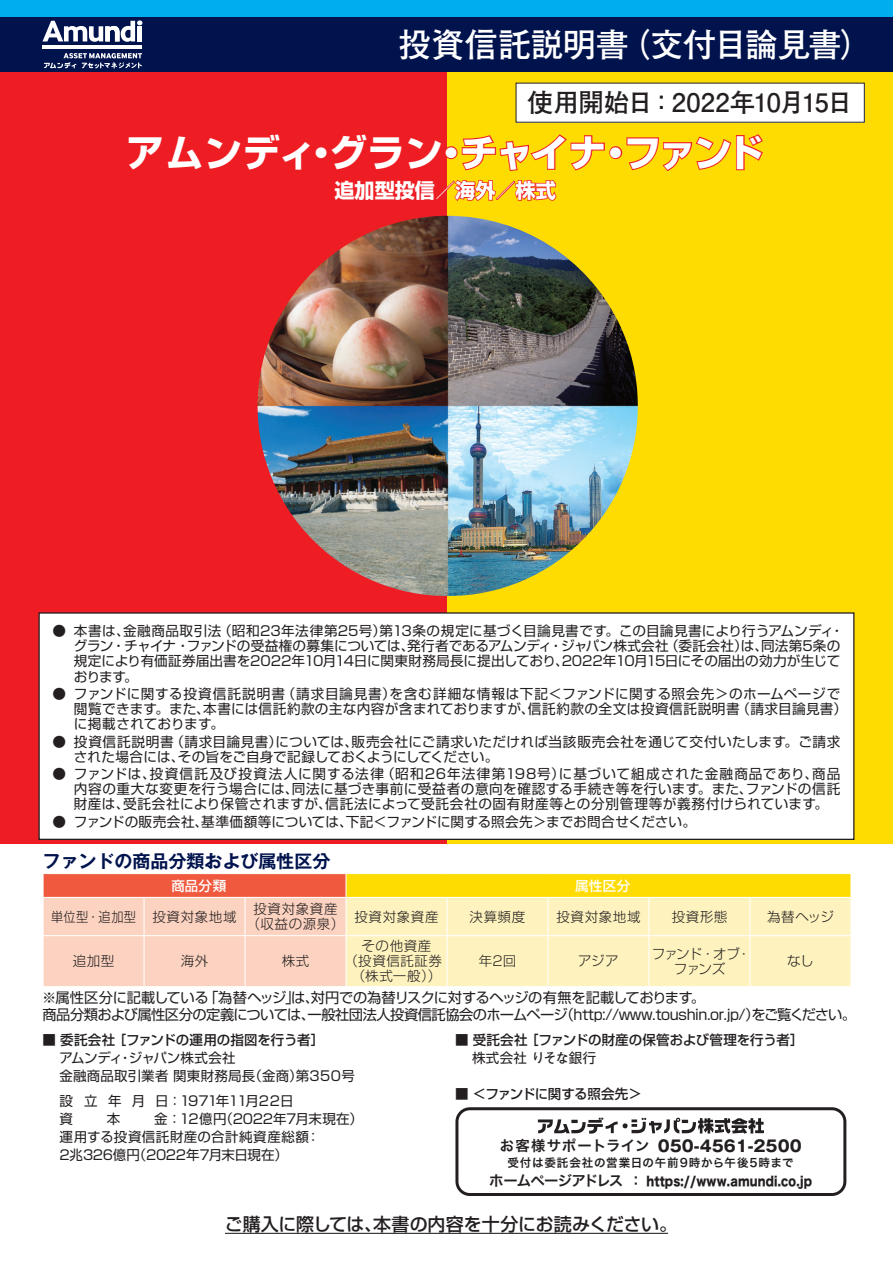
<style>
.page{position:relative;width:893px;height:1263px;background:#fff}
.page>*{position:absolute;margin:0;border:0;box-sizing:border-box;transform-origin:0 0}
.t1{font:700 37.5px "Shin Go Pro";letter-spacing:-.025em;color:#fff}
.t2{font:700 33px "Futo Go B101 Pro";letter-spacing:-.01em;color:#fff}
.t3{font:700 25.5px "Futo Go B101 Pro";letter-spacing:-.035em;color:#231f20}
.t4{font:700 20.1px "Shin Go Pro";color:#fff}
.t5{font:500 18px "Shin Go Pro";letter-spacing:-.01em;color:#231f20}
.t6{font:700 18px "Gothic MB101 Pro De";color:#00134d}
.t7{font:700 15.9px "Gothic MB101 Pro";color:#231f20}
.t8{font:14.25px/16.5px "Shin Go Pro";letter-spacing:-.035em;color:#231f20}
.t9{font:13.65px/15.1px "Shin Go Pro";letter-spacing:.02em;color:#231f20}
.t10{font:13.65px/15.1px "Shin Go Pro";color:#231f20}
.t11{font:13.5px/18.1px "Shin Go Pro";letter-spacing:-.005em;color:#231f20}
.t12{font:300 13.5px/15px "Shin Go Pro";letter-spacing:.05em;color:#231f20;text-align:center}
.t13{font:500 13.5px/18.1px "Shin Go Pro";letter-spacing:-.005em;color:#231f20}
.t14{font:13.5px/18.1px "Shin Go Pro";letter-spacing:-.245em;color:#231f20}
.t15{font:500 13.5px "Shin Go Pro";letter-spacing:-.03em;color:#231f20}
.t16{font:300 13.5px "Shin Go Pro";letter-spacing:.05em;color:#231f20;scale:.9 1}
.t17{font:300 13.5px/15px "Shin Go Pro";letter-spacing:-.045em;color:#231f20;text-align:center}
.t18{font:500 13.5px "Shin Go Pro";letter-spacing:.02em;color:#fff}
.t19{font:12.9px "Hira Kaku Std W8";letter-spacing:.015em;color:#231f20;scale:.83 1}
.t20{font:11.55px "Hira Kaku Std W6";letter-spacing:.065em;color:#231f20}
.s1{font-weight:400}
.s2{font-family:"Futo Go B101 Pro";font-weight:700}
.s3{font-family:"Hira Kaku Std W6";font-weight:400;font-size:14.4px}
.s4{font-family:"Hira Kaku Std W6";font-size:14.4px}
</style>
<div class="page">
<div style="left:0;top:0;width:448px;height:844px;background:#ee1d23"></div>
<div style="left:447px;top:0;width:446px;height:844px;background:#ffdc01"></div>
<svg style="left:441px;top:115px;width:323px;height:101px"></svg>
<img style="left:258px;top:216px;width:380px;height:380px">
<div style="left:0;top:11px;width:893px;height:61px;background:#00134d"></div>
<div style="left:0;top:0;width:893px;height:17px;background:#00aeef"></div>
<div style="left:39px;top:613px;width:815px;height:226px;background:#fff"></div>
<div style="left:38px;top:612px;width:816px;height:228px;border:1px solid #231f20"></div>
<hr style="left:225px;top:1233px;width:443px;height:1px;background:#231f20">
<div style="left:346px;top:873px;width:505px;height:24px;background:#ffdc01"></div>
<div style="left:347px;top:898px;width:503px;height:88px;background:#fef3be"></div>
<hr style="left:346px;top:873px;width:101px;height:1px;background:#fff">
<hr style="left:447px;top:873px;width:101px;height:1px;background:#fff">
<hr style="left:548px;top:873px;width:101px;height:1px;background:#fff">
<hr style="left:649px;top:873px;width:101px;height:1px;background:#fff">
<hr style="left:750px;top:873px;width:101px;height:1px;background:#fff">
<svg style="left:43px;top:874px;width:302px;height:112px;background:#f9b8a5"></svg>
<hr style="left:345px;top:874px;width:2px;height:23px;background:#fff">
<svg style="left:850px;top:874px;width:1px;height:23px"></svg>
<hr style="left:43px;top:897px;width:101px;height:1px;background:#fff">
<hr style="left:43px;top:898px;width:1px;height:37px;background:#fff">
<hr style="left:144px;top:897px;width:101px;height:1px;background:#fff">
<hr style="left:144px;top:898px;width:1px;height:37px;background:#fff">
<hr style="left:245px;top:897px;width:101px;height:1px;background:#fff">
<hr style="left:244px;top:898px;width:2px;height:37px;background:#fff">
<hr style="left:446px;top:898px;width:2px;height:37px;background:#fff">
<hr style="left:547px;top:898px;width:2px;height:37px;background:#fff">
<hr style="left:648px;top:898px;width:1px;height:37px;background:#fff">
<hr style="left:749px;top:898px;width:1px;height:37px;background:#fff">
<hr style="left:43px;top:935px;width:101px;height:1px;background:#fff">
<hr style="left:43px;top:936px;width:1px;height:50px;background:#fff">
<hr style="left:144px;top:935px;width:101px;height:1px;background:#fff">
<hr style="left:144px;top:936px;width:1px;height:50px;background:#fff">
<hr style="left:245px;top:935px;width:101px;height:1px;background:#fff">
<hr style="left:244px;top:936px;width:2px;height:50px;background:#fff">
<hr style="left:346px;top:935px;width:101px;height:1px;background:#fff">
<hr style="left:447px;top:935px;width:101px;height:1px;background:#fff">
<hr style="left:446px;top:936px;width:2px;height:50px;background:#fff">
<hr style="left:548px;top:935px;width:101px;height:1px;background:#fff">
<hr style="left:547px;top:936px;width:2px;height:50px;background:#fff">
<hr style="left:649px;top:935px;width:101px;height:1px;background:#fff">
<hr style="left:648px;top:936px;width:1px;height:50px;background:#fff">
<hr style="left:750px;top:935px;width:101px;height:1px;background:#fff">
<hr style="left:749px;top:936px;width:1px;height:50px;background:#fff">
<hr style="left:43px;top:45px;width:99px;height:4px;background:#fff">
<svg style="left:43px;top:20px;width:99px;height:22px"></svg>
<div style="left:137px;top:26px;width:5px;height:15px;background:#fff"></div>
<svg style="left:44px;top:53px;width:98px;height:15px"></svg>
<div style="left:516px;top:83px;width:348px;height:39px;background:#fff"></div>
<svg style="left:455px;top:1107px;width:392px;height:89px"></svg>
<h2 class="t2" style="left:398px;top:18px;width:477px">投資信託説明書（交付目論見書）</h2>
<h3 class="t3" style="left:528px;top:82px;width:327px">使用開始日：2022年10月15日</h3>
<h1 class="t1" style="left:126px;top:123px;width:638px">アムンディ・グラン・チャイナ・ファンド</h1>
<h3 class="t4" style="left:334px;top:174px;width:223px">追加型投信／海外／株式</h3>
<p class="t10" style="left:74px;top:622px;width:771px;text-indent:-21px">● 本書は、金融商品取引法（昭和23年法律第25号）第13条の規定に基づく目論見書です。この目論見書により行うアムンディ・グラン・チャイナ・ファンドの受益権の募集については、発行者であるアムンディ・ジャパン株式会社（委託会社）は、同法第5条の規定により有価証券届出書を2022年10月14日に関東財務局長に提出しており、2022年10月15日にその届出の効力が生じております。</p>
<p class="t9" style="left:74px;top:684px;width:775px;text-indent:-21px">● ファンドに関する投資信託説明書（請求目論見書）を含む詳細な情報は下記＜ファンドに関する照会先＞のホームページで閲覧できます。また、本書には信託約款の主な内容が含まれておりますが、信託約款の全文は投資信託説明書（請求目論見書）に掲載されております。</p>
<p class="t9" style="left:74px;top:732px;width:768px;text-indent:-21px">● 投資信託説明書（請求目論見書）については、販売会社にご請求いただければ当該販売会社を通じて交付いたします。ご請求された場合には、その旨をご自身で記録しておくようにしてください。</p>
<p class="t9" style="left:74px;top:764px;width:768px;text-align:justify;text-indent:-21px">● ファンドは、投資信託及び投資法人に関する法律（昭和26年法律第198号）に基づいて組成された金融商品であり、商品内容の重大な変更を行う場合には、同法に基づき事前に受益者の意向を確認する手続き等を行います。また、ファンドの信託財産は、受託会社により保管されますが、信託法によって受託会社の固有財産等との分別管理等が義務付けられています。</p>
<p class="t10" style="left:53px;top:812px;width:645px">● ファンドの販売会社、基準価額等については、下記＜ファンドに関する照会先＞までお問合せください。</p>
<h3 class="t6" style="left:43px;top:846px;width:290px">ファンドの商品分類および属性区分</h3>
<p class="t18" style="left:171px;top:874px;width:56px">商品分類</p>
<p class="t18" style="left:575px;top:874px;width:56px">属性区分</p>
<p class="t16" style="left:51px;top:905px;width:208px">単位型・追加型 投資対象地域</p>
<p class="t12" style="left:247px;top:900px;width:99px">投資対象資産（収益の源泉）</p>
<p class="t12" style="left:354px;top:907px;width:86px">投資対象資産</p>
<p class="t12" style="left:470px;top:907px;width:57px">決算頻度</p>
<p class="t12" style="left:556px;top:907px;width:86px">投資対象地域</p>
<p class="t12" style="left:672px;top:907px;width:57px">投資形態</p>
<p class="t12" style="left:767px;top:907px;width:68px">為替ヘッジ</p>
<p class="t12" style="left:73px;top:952px;width:43px">追加型</p>
<p class="t12" style="left:181px;top:952px;width:29px">海外</p>
<p class="t12" style="left:282px;top:952px;width:29px">株式</p>
<p class="t12" style="left:344px;top:937px;width:99px">その他資産<br>（投資信託証券（株式一般））</p>
<p class="t12" style="left:479px;top:952px;width:39px">年2回</p>
<p class="t12" style="left:578px;top:952px;width:42px">アジア</p>
<p class="t17" style="left:652px;top:944px;width:101px">ファンド・オブ・ファンズ</p>
<p class="t12" style="left:787px;top:952px;width:28px">なし</p>
<p class="t8" style="left:42px;top:988px;width:816px">※属性区分に記載している「為替ヘッジ」は、対円での為替リスクに対するヘッジの有無を記載しております。<br>商品分類および属性区分の定義については、一般社団法人投資信託協会のホームページ（http://www.toushin.or.jp/）をご覧ください。</p>
<p class="t13" style="left:43px;top:1029px;width:283px">■ 委託会社 ［ファンドの運用の指図を行う者］</p>
<p class="t11" style="left:60px;top:1047px;width:297px">アムンディ・ジャパン株式会社<br>金融商品取引業者 関東財務局長（金商）第３５０号</p>
<p class="t14" style="left:60px;top:1090px;width:236px">設 立 年 月 日：１９７１年１１月２２日資</p>
<p class="t13" style="left:472px;top:1029px;width:333px;text-indent:-17px">■ 受託会社 ［ファンドの財産の保管および管理を行う者］<span class="s1">株式会社</span> <span class="s2">りそな</span><span class="s1">銀行</span></p>
<p class="t15" style="left:455px;top:1083px;width:188px">■ ＜ファンドに関する照会先＞</p>
<p class="t11" style="left:59px;top:1108px;width:305px;text-indent:95px">金：１２億円（2022年7月末現在）運用する投資信託財産の合計純資産総額：<br>2兆326億円（2022年7月末日現在）</p>
<p class="t11" style="left:107px;top:1108px;width:15px">本</p>
<p class="t7" style="left:500px;top:1132px;width:303px"><span class="s3">お客様サポートライン</span> 050-4561-2500</p>
<p class="t19" style="left:489px;top:1174px;width:390px"><span class="s4">ホームページアドレス ：</span> https://www.amundi.co.jp</p>
<p class="t20" style="left:507px;top:1154px;width:288px">受付は委託会社の営業日の午前9時から午後5時まで</p>
<h3 class="t5" style="left:225px;top:1209px;width:453px">ご購入に際しては、本書の内容を十分にお読みください。</h3>
</div>
